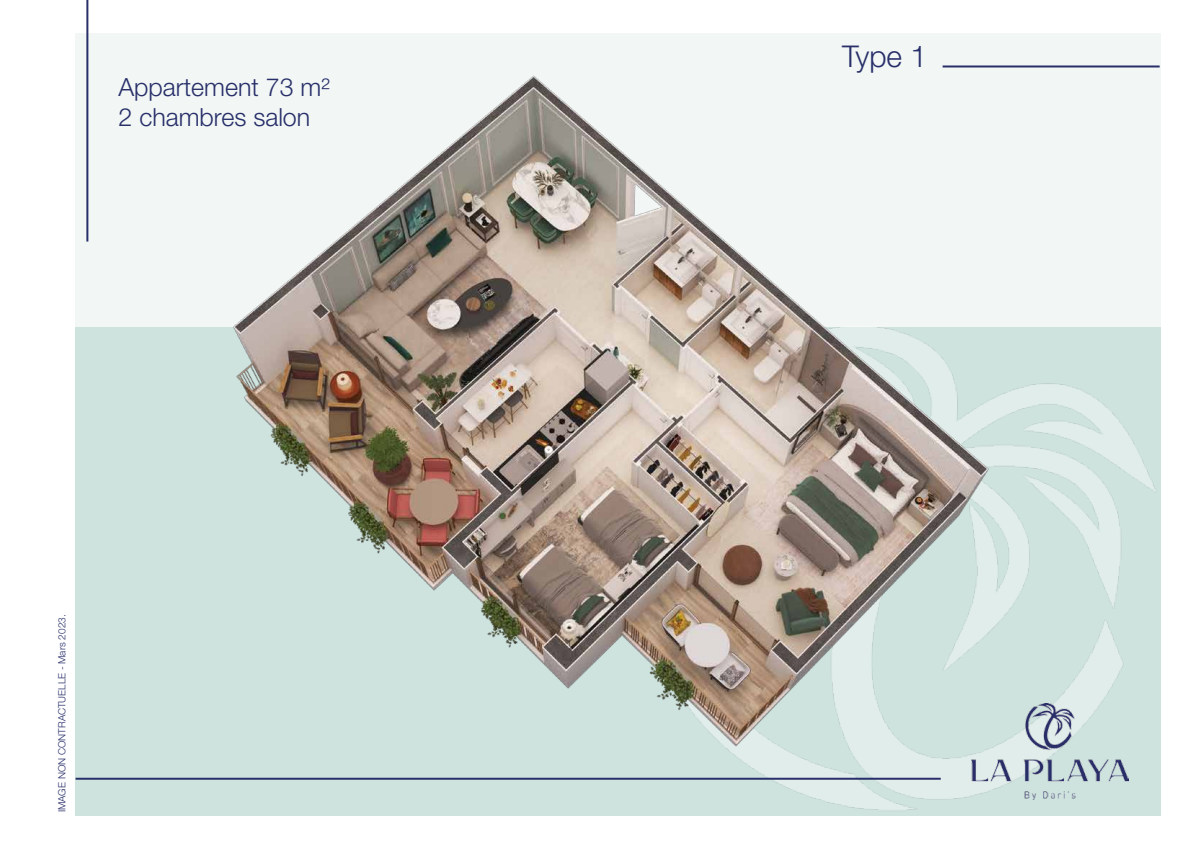
<style>
.page{position:relative;width:1191px;height:842px;background:#fff}
.page>*{position:absolute;margin:0;border:0;box-sizing:border-box;transform-origin:0 0}
.t1{font:300 30px "Helvetica Neue";color:#282f69}
.t2{font:300 25px/30px "Helvetica Neue";color:#282f69}
.t3{font:300 10px "Helvetica Neue";color:#282f69}
</style>
<div class="page">
<div style="left:76px;top:33px;width:1084px;height:737px;background:#f2f7f6"></div>
<div style="left:76px;top:327px;width:1084px;height:488px;background:#cee2de"></div>
<img style="left:631px;top:383px;width:525px;height:427px">
<hr style="left:942px;top:65px;width:217px;height:2px;background:#282f69">
<hr style="left:86px;top:0;width:2px;height:242px;background:#282f69">
<img style="left:233px;top:75px;width:812px;height:687px">
<img style="left:971px;top:703px;width:157px;height:96px">
<hr style="left:76px;top:778px;width:864px;height:2px;background:#282f69">
<h2 class="t2" style="left:118px;top:71px;width:213px">Appartement 73 m²<br>2 chambres salon</h2>
<p class="t3" style="left:56px;top:812px;width:199px;rotate:-90deg">IMAGE NON CONTRACTUELLE - Mars 2023.</p>
<h1 class="t1" style="left:842px;top:38px;width:87px">Type 1</h1>
</div>
